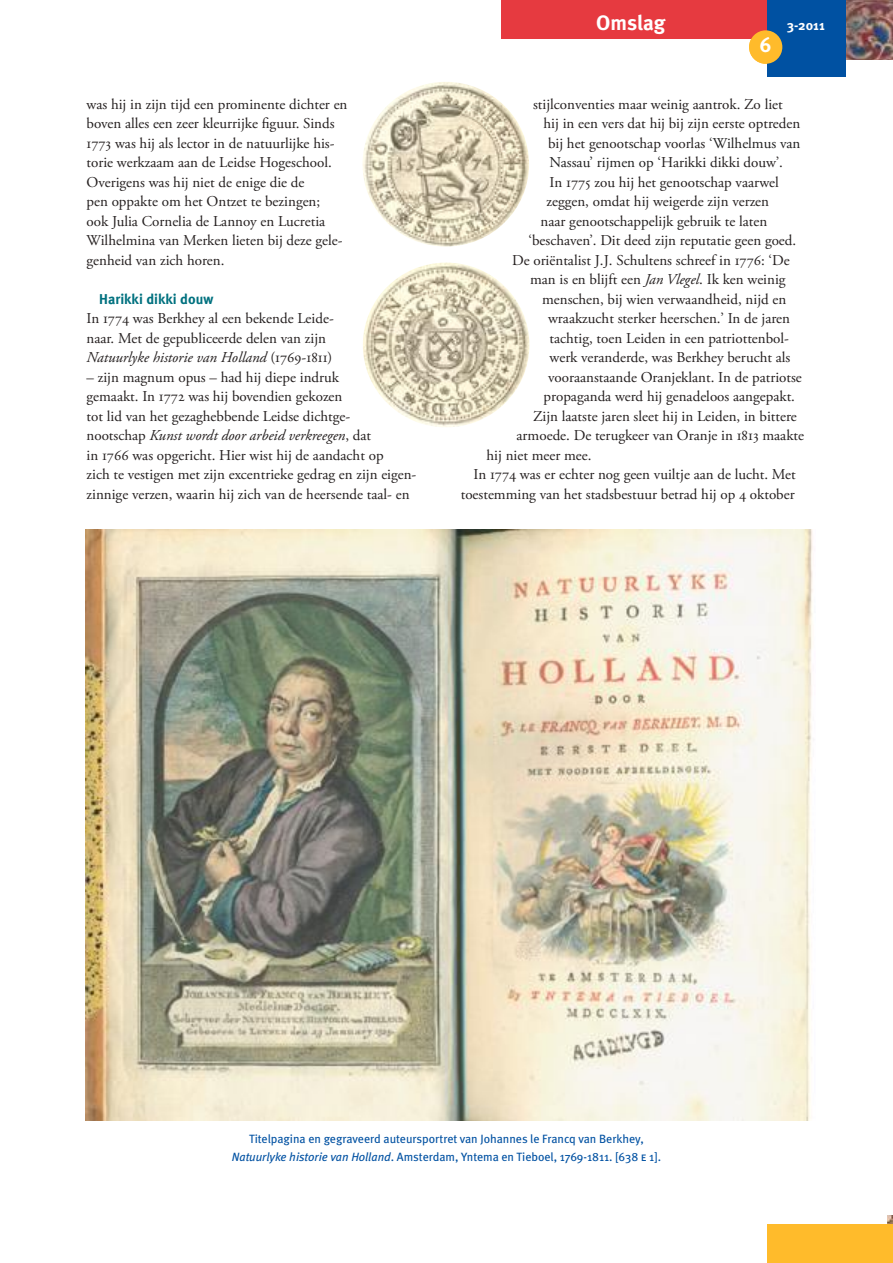
<style>
.page{position:relative;width:893px;height:1263px;background:#fff}
.page>*{position:absolute;margin:0;border:0;box-sizing:border-box;transform-origin:0 0}
.t1{font:700 21px "Meta";color:#fff}
.t2{font:15px/19.5px "Adobe Garamond Pro";color:#241f1f}
.t3{font:700 14.25px "Meta";color:#00717f}
.t4{font:700 13.5px "Meta";color:#fff}
.t5{font:12px/18px "Meta";color:#0051a2;text-align:center}
.s1{font-style:italic}
.s2{color:#202020}
.s3{font-family:"Meta Book Caps"}
</style>
<div class="page">
<img style="left:887px;top:1215px;width:6px;height:10px">
<img style="left:846px;top:0;width:47px;height:60px">
<div style="left:767px;top:1225px;width:126px;height:38px;background:#ffbb2b"></div>
<div style="left:501px;top:0;width:278px;height:39px;background:#e63a40"></div>
<div style="left:767px;top:0;width:79px;height:77px;background:#0051a2"></div>
<div style="left:749px;top:30px;width:33px;height:34px;background:#ffbb2b;border-radius:50%"></div>
<img style="left:86px;top:529px;width:727px;height:592px">
<img style="left:362px;top:82px;width:167px;height:165px">
<img style="left:363px;top:263px;width:166px;height:164px">
<h1 class="t1" style="left:596px;top:9px;width:71px">Omslag</h1>
<p class="t4" style="left:787px;top:17px;width:40px">3-2011</p>
<p class="t2" style="left:87px;top:95px;width:262px">was hij in zijn tijd een prominente dichter en boven alles een zeer kleurrijke figuur. Sinds 1773 was hij als lector in de natuurlijke his&shy;torie werkzaam aan de Leidse Hogeschool.<br>Overigens was hij niet de enige die de<br>pen oppakte om het Ontzet te bezingen;<br>ook Julia Cornelia de Lannoy en Lucretia Wilhelmina van Merken lieten bij deze gele&shy;genheid van zich horen.</p>
<p class="t3" style="left:99px;top:290px;width:116px">Harikki dikki douw</p>
<p class="t2" style="left:87px;top:309px;width:248px">In 1774 was Berkhey al een bekende Leide&shy;naar. Met de gepubliceerde delen van zijn<br><span class="s1">Natuurlyke historie van Holland</span> (1769-1811)</p>
<p class="t2" style="left:87px;top:368px;width:331px">– zijn magnum opus – had hij diepe indruk<br>gemaakt. In 1772 was hij bovendien gekozen<br>tot lid van het gezaghebbende Leidse dichtge-<br>nootschap <span class="s1">Kunst wordt door arbeid verkreegen</span>, dat<br>in 1766 was opgericht. Hier wist hij de aandacht op<br>zich te vestigen met zijn excentrieke gedrag en zijn eigen&shy;zinnige verzen, waarin hij zich van de heersende taal- en</p>
<h1 class="t1" style="left:759px;top:32px;width:14px">6</h1>
<p class="t2" style="left:533px;top:95px;width:251px">stijlconventies maar weinig aantrok. Zo liet</p>
<p class="t2" style="left:544px;top:114px;width:258px">hij in een vers dat hij bij zijn eerste optreden</p>
<p class="t2" style="left:548px;top:134px;width:254px">bij het genootschap voorlas <span class="s2">‘Wilhelmus van</span></p>
<p class="t2" style="left:550px;top:153px;width:235px"><span class="s2">Nassau’ rijmen op ‘</span>Harikki dikki douw’.</p>
<p class="t2" style="left:550px;top:173px;width:231px">In 1775 zou hij het genootschap vaarwel</p>
<p class="t2" style="left:547px;top:192px;width:224px">zeggen, omdat hij weigerde zijn verzen</p>
<p class="t2" style="left:541px;top:212px;width:228px">naar genootschappelijk gebruik te laten</p>
<p class="t2" style="left:529px;top:231px;width:269px">‘beschaven’. Dit deed zijn reputatie geen goed.</p>
<p class="t2" style="left:512px;top:251px;width:279px">De oriëntalist J.J. Schultens schreef in 1776: ‘De</p>
<p class="t2" style="left:530px;top:270px;width:257px">man is en blijft een <span class="s1">Jan Vlegel</span>. Ik ken weinig</p>
<p class="t2" style="left:542px;top:290px;width:246px">menschen, bij wien verwaandheid, nijd en</p>
<p class="t2" style="left:548px;top:309px;width:243px">wraakzucht sterker heerschen.’ In de jaren</p>
<p class="t2" style="left:550px;top:329px;width:241px">tachtig, toen Leiden in een patriottenbol-</p>
<p class="t2" style="left:550px;top:348px;width:242px">werk veranderde, was Berkhey berucht als</p>
<p class="t2" style="left:548px;top:368px;width:255px">vooraanstaande Oranjeklant. In de patriotse</p>
<p class="t2" style="left:544px;top:387px;width:253px">propaganda werd hij genadeloos aangepakt.</p>
<p class="t2" style="left:533px;top:407px;width:265px">Zijn laatste jaren sleet hij in Leiden, in bittere</p>
<p class="t2" style="left:517px;top:426px;width:289px">armoede. De terugkeer van Oranje in 1813 maakte</p>
<p class="t2" style="left:487px;top:446px;width:106px">hij niet meer mee.</p>
<p class="t2" style="left:473px;top:465px;width:324px">In 1774 was er echter nog geen vuiltje aan de lucht. Met</p>
<p class="t2" style="left:461px;top:485px;width:335px">toestemming van het stadsbestuur betrad hij op 4 -oktober</p>
<p class="t5" style="left:232px;top:1130px;width:431px">Titelpagina en gegraveerd auteursportret van Johannes le Francq van Berkhey,<br><span class="s1">Natuurlyke historie van Holland</span>. Amsterdam, Yntema en Tieboel, 1769-1811. [638 <span class="s3">e</span> 1].</p>
</div>
